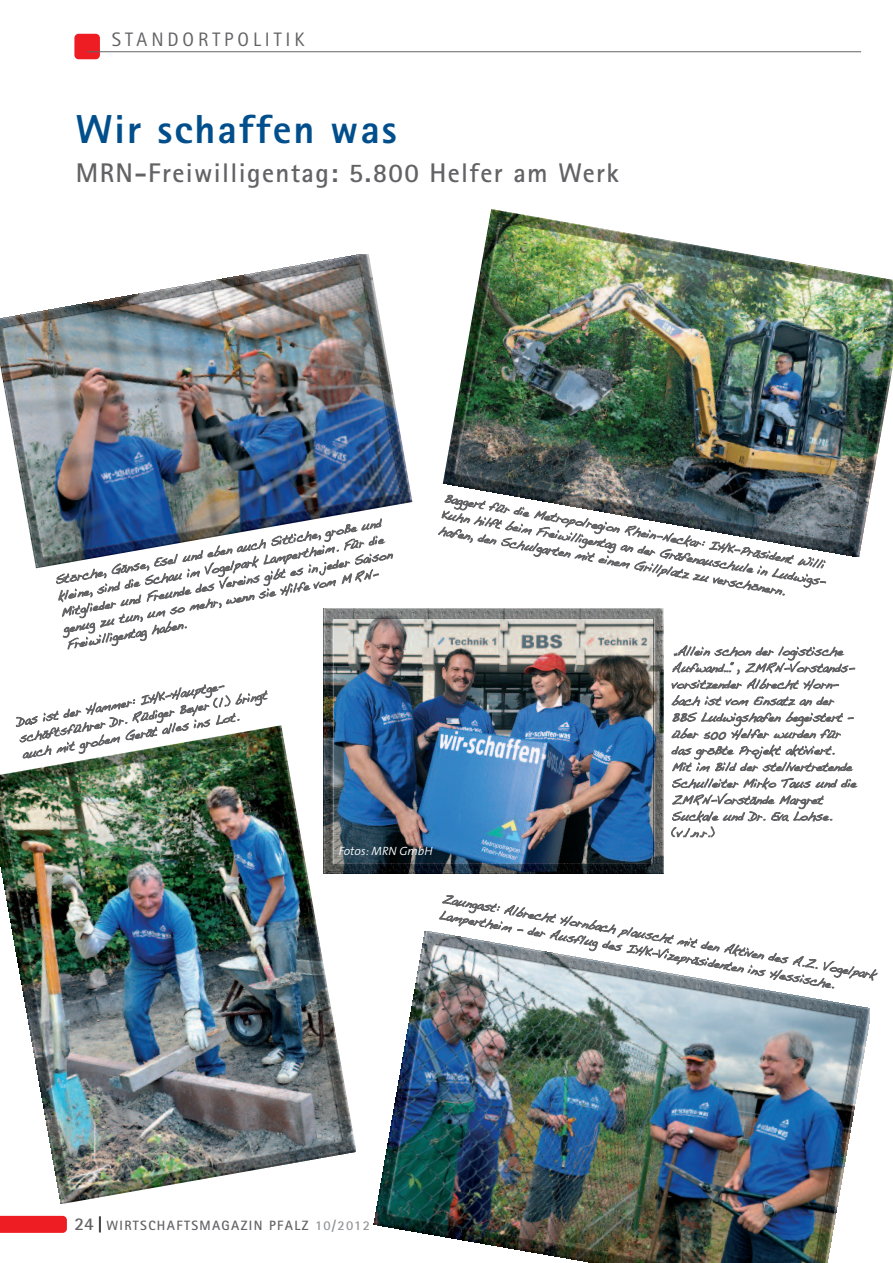
<style>
.page{position:relative;width:893px;height:1263px;background:#fff}
.page>*{position:absolute;margin:0;border:0;box-sizing:border-box;transform-origin:0 0}
.t1{font:800 40.5px "Rotis Sans Serif";letter-spacing:.05em;color:#004f8c}
.t2{font:700 27px "Rotis Sans Serif";letter-spacing:.05em;color:#636366}
.t3{font:19.5px "Rotis Sans Serif";letter-spacing:.2em;color:#636366}
.t4{font:700 13.5px "Rotis Sans Serif";letter-spacing:.1em;color:#636366}
.t5{font:12px/16.5px "Handwriting Dakota";color:#636366}
.t6{font:italic 300 12px "The Sans B4";color:#fff}
.s1{font-size:18px}
.s2{font-size:18px;color:#231f20}
.s3{color:#939598}
</style>
<div class="page">
<svg style="left:0;top:1216px;width:67px;height:17px"></svg>
<div style="left:74px;top:34px;width:26px;height:25px;background:#ee1d23;border-radius:4px"></div>
<hr style="left:87px;top:51px;width:774px;height:1px;background:#636366">
<img style="left:0;top:254px;width:412px;height:314px">
<img style="left:374px;top:931px;width:496px;height:332px">
<img style="left:323px;top:609px;width:340px;height:265px">
<img style="left:0;top:725px;width:356px;height:478px">
<img style="left:443px;top:209px;width:450px;height:348px">
<p class="t3" style="left:112px;top:32px;width:194px">STANDORTPOLITIK</p>
<p class="t1" style="left:76px;top:115px;width:322px">Wir schaffen was</p>
<p class="t2" style="left:76px;top:163px;width:544px">MRN-Freiwilligentag: 5.800 Helfer am Werk</p>
<p class="t5" style="left:54px;top:572px;width:338px;rotate:-10deg">Störche, Gänse, Esel und eben auch Sittiche, große und kleine, sind die Schau im Vogelpark Lampertheim. Für die Mitglieder und Freunde des Vereins gibt es in jeder Saison genug zu tun, um so mehr, wenn sie Hilfe vom M RN-Freiwilligentag haben.</p>
<p class="t5" style="left:15px;top:714px;width:253px;rotate:-10deg">Das ist der Hammer: IHK-Hauptge&shy;schäftsführer Dr. Rüdiger Beyer (l.) bringt auch mit grobem Gerät alles ins Lot.</p>
<p class="t5" style="left:446px;top:489px;width:391px;rotate:10deg">Baggert für die Metropolregion Rhein-Neckar: IHK-Präsident Willi<br>Kuhn hilft beim Freiwilligentag an der Gräfenauschule in Ludwigs&shy;hafen, den Schulgarten mit einem Grillplatz zu verschönern.</p>
<p class="t5" style="left:672px;top:643px;width:186px">„Allein schon der logistische<br>Aufwand…“, ZMRN-Vorstands&shy;vorsitzender Albrecht Horn&shy;bach ist vom Einsatz an der<br>BBS Ludwigshafen begeistert – über 500 Helfer wurden für das größte Projekt aktiviert.<br>Mit im Bild der stellvertretende<br>Schulleiter Mirko Taus und die<br>ZMRN-Vorstände Margret<br>Suckale und Dr. Eva Lohse. (v.l.n.r.)</p>
<p class="t6" style="left:339px;top:844px;width:95px">Fotos: MRN GmbH</p>
<p class="t5" style="left:444px;top:890px;width:442px;rotate:10deg">Zaungast: Albrecht Hornbach plauscht mit den Aktiven des A.Z. Vogelpark<br>Lampertheim - der Ausflug des IHK-Vizepräsidenten ins Hessische.</p>
<p class="t4" style="left:74px;top:1221px;width:297px"><span class="s1">24</span> <span class="s2">|</span> WIRTSCHAFTSMAGAZIN PFALZ <span class="s3">10/2012</span></p>
</div>
